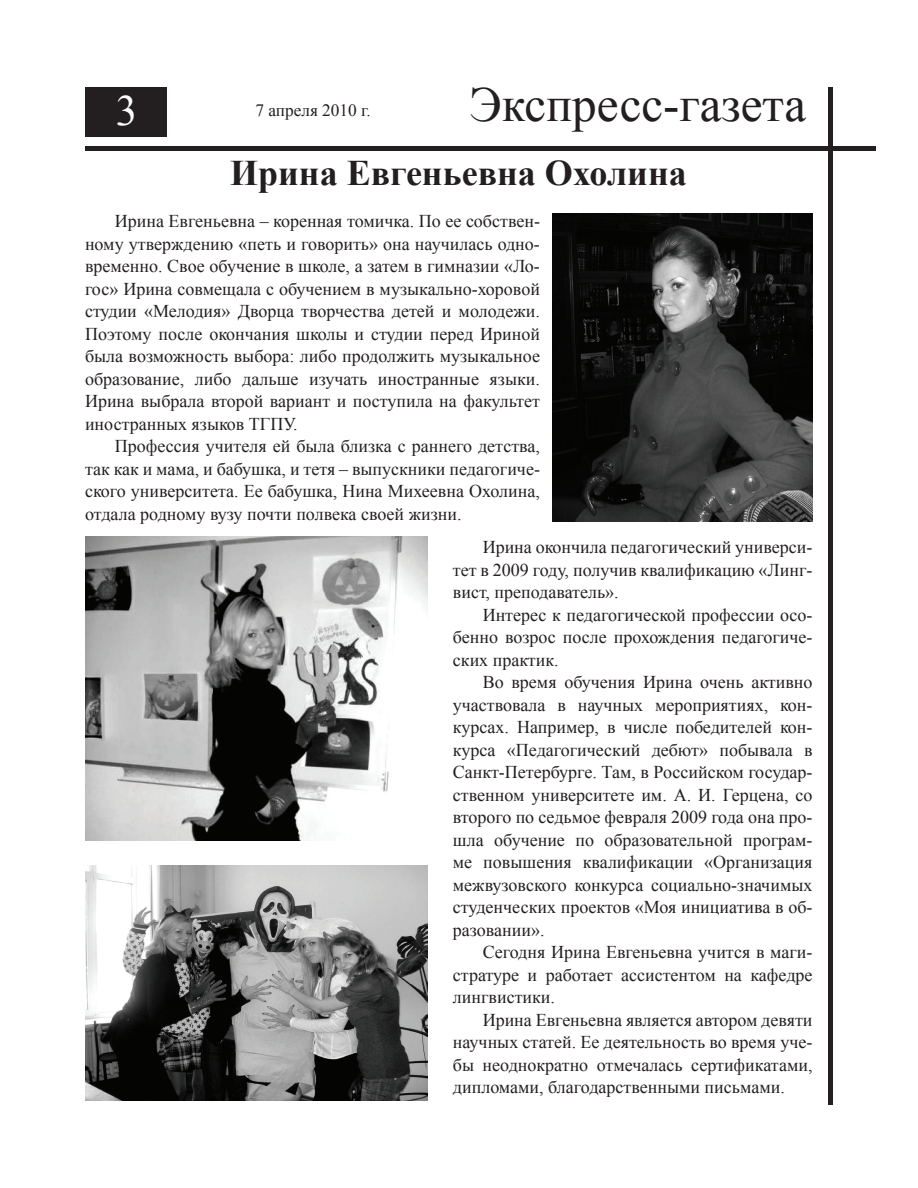
<style>
.page{position:relative;width:918px;height:1188px;background:#fff}
.page>*{position:absolute;margin:0;border:0;box-sizing:border-box;transform-origin:0 0}
.t1{font:49.05px "Times New Roman";color:#231f20}
.t2{font:43.2px "Times New Roman";color:#fff}
.t3{font:700 36px "Times New Roman";color:#231f20}
.t4{font:18px/22.5px "Times New Roman";color:#231f20;text-align:justify}
.t5{font:17.25px "Times New Roman";color:#231f20}
</style>
<div class="page">
<hr style="left:85px;top:147px;width:790px;height:4px;background:#231f20">
<hr style="left:829px;top:87px;width:4px;height:1018px;background:#231f20">
<div style="left:85px;top:87px;width:82px;height:49px;background:#231f20"></div>
<img style="left:552px;top:213px;width:261px;height:309px">
<img style="left:85px;top:865px;width:343px;height:235px">
<img style="left:85px;top:536px;width:343px;height:305px">
<h1 class="t1" style="left:469px;top:71px;width:338px">Экспресс-газета</h1>
<h3 class="t3" style="left:230px;top:148px;width:458px">Ирина Евгеньевна Охолина</h3>
<p class="t4" style="left:85px;top:210px;width:456px;text-indent:30px">Ирина Евгеньевна – коренная томичка. По ее собствен&shy;ному утверждению «петь и говорить» она научилась одно&shy;временно. Свое обучение в школе, а затем в гимназии «Ло&shy;гос» Ирина совмещала с обучением в музыкально-хоровой студии «Мелодия» Дворца творчества детей и молодежи.<br>Поэтому после окончания школы и студии перед Ириной была возможность выбора: либо продолжить музыкальное образование, либо дальше изучать иностранные языки.<br>Ирина выбрала второй вариант и поступила на факультет иностранных языков ТГПУ.</p>
<p class="t4" style="left:85px;top:435px;width:456px;text-indent:30px">Профессия учителя ей была близка с раннего детства, так как и мама, и бабушка, и тетя – выпускники педагогиче&shy;ского университета. Ее бабушка, Нина Михеевна Охолина, отдала родному вузу почти полвека своей жизни.</p>
<p class="t4" style="left:453px;top:536px;width:361px;text-indent:30px">Ирина окончила педагогический универси&shy;тет в 2009 году, получив квалификацию «Линг&shy;вист, преподаватель».</p>
<p class="t4" style="left:453px;top:603px;width:361px;text-indent:30px">Интерес к педагогической профессии осо&shy;бенно возрос после прохождения педагогиче&shy;ских практик.</p>
<p class="t4" style="left:453px;top:671px;width:361px;text-indent:30px">Во время обучения Ирина очень активно участвовала в научных мероприятиях, кон&shy;курсах. Например, в числе победителей кон&shy;курса «Педагогический дебют» побывала в Санкт-Петербурге. Там, в Российском государ&shy;ственном университете им. А. И. Герцена, со второго по седьмое февраля 2009 года она про&shy;шла обучение по образовательной програм&shy;ме повышения квалификации «Организация межвузовского конкурса социально-значимых студенческих проектов «Моя инициатива в об&shy;разовании».</p>
<p class="t4" style="left:453px;top:941px;width:361px;text-indent:30px">Сегодня Ирина Евгеньевна учится в маги&shy;стратуре и работает ассистентом на кафедре лингвистики.</p>
<p class="t4" style="left:453px;top:1008px;width:361px;text-indent:30px">Ирина Евгеньевна является автором девяти научных статей. Ее деятельность во время уче&shy;бы неоднократно отмечалась сертификатами, дипломами, благодарственными письмами.</p>
<h2 class="t2" style="left:116px;top:81px;width:23px">3</h2>
<p class="t5" style="left:255px;top:99px;width:117px">7 апреля 2010 г.</p>
</div>
